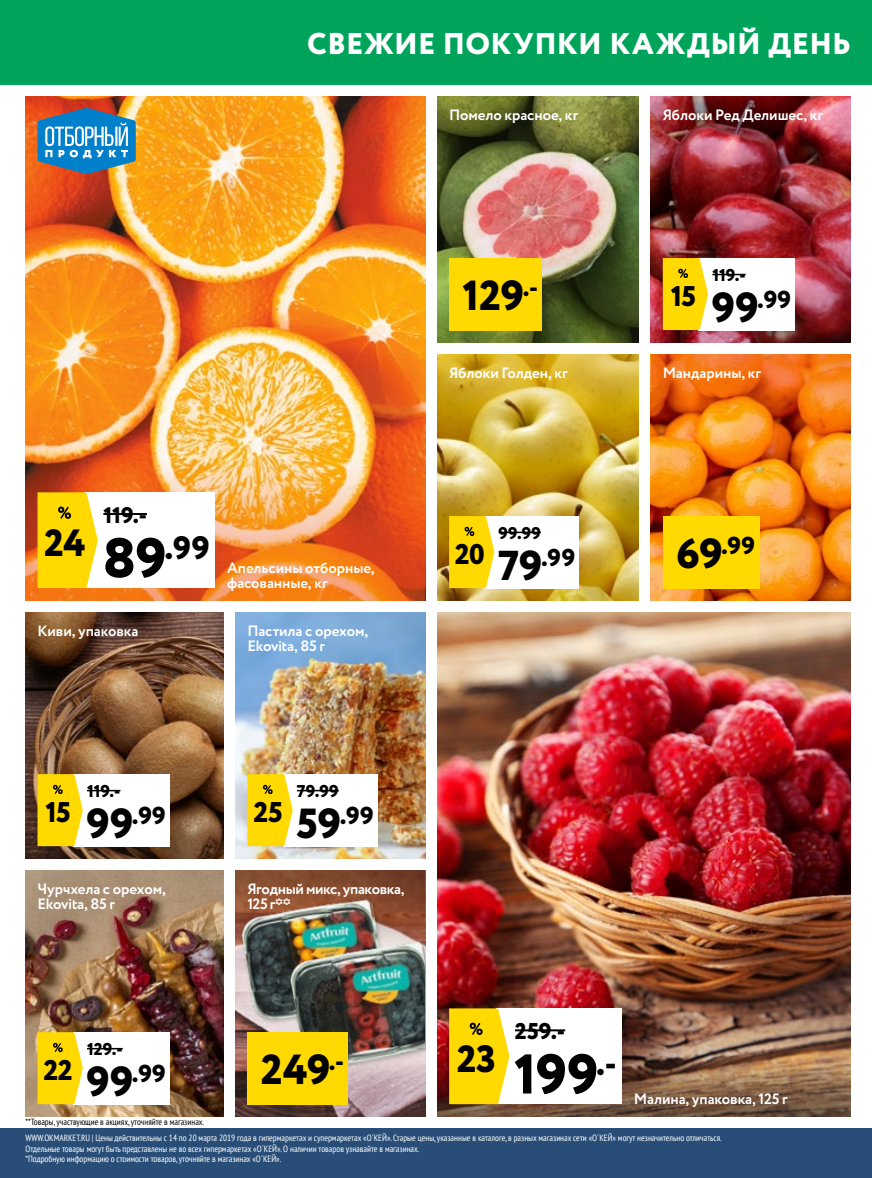
<style>
.page{position:relative;width:872px;height:1178px;background:#fff}
.page>*{position:absolute;margin:0;border:0;box-sizing:border-box;transform-origin:0 0}
.t1{font:800 55.8px "Circe";color:#000}
.t2{font:800 42px "Circe";letter-spacing:-.005em;color:#000}
.t3{font:800 37.95px "Circe";color:#000}
.t4{font:800 32.4px "Circe";color:#000}
.t5{font:800 30px "Circe";letter-spacing:.015em;color:#fff}
.t6{font:800 28.5px "Circe";letter-spacing:-.015em;color:#000}
.t7{font:800 24.45px "Circe";letter-spacing:.01em;color:#000}
.t8{font:800 24.3px "Circe";color:#000}
.t9{font:800 22.8px "Circe";color:#000}
.t10{font:800 22.5px "Circe";color:#000}
.t11{font:800 17.1px "Circe";color:#000}
.t12{font:800 16.95px "Circe";color:#000}
.t13{font:700 15px/15px "Circe";letter-spacing:-.005em;color:#fff}
.t14{font:700 15px/15px "Circe";letter-spacing:-.025em;color:#fff}
.t15{font:condensed 9px/10.5px "PT Sans";color:#fff}
.t16{font:condensed 9px "PT Sans";color:#000}
.s1{font-size:42px}
.s2{font-size:55.5px}
.s3{font-size:41.7px}
</style>
<div class="page">
<img style="left:651px;top:436px;width:199px;height:164px">
<img style="left:651px;top:96px;width:199px;height:246px">
<img style="left:437px;top:436px;width:202px;height:164px">
<img style="left:26px;top:612px;width:197px;height:246px">
<img style="left:437px;top:612px;width:413px;height:432px">
<img style="left:26px;top:96px;width:399px;height:336px">
<img style="left:26px;top:870px;width:197px;height:246px">
<img style="left:437px;top:96px;width:202px;height:246px">
<img style="left:235px;top:960px;width:190px;height:156px">
<svg style="left:235px;top:870px;width:190px;height:90px;background:#874e33"></svg>
<img style="left:239px;top:897px;width:149px;height:126px">
<img style="left:287px;top:940px;width:138px;height:128px">
<img style="left:235px;top:612px;width:190px;height:246px">
<img style="left:26px;top:432px;width:399px;height:168px">
<svg style="left:437px;top:354px;width:202px;height:82px;background:#d3b035"></svg>
<svg style="left:651px;top:354px;width:199px;height:82px;background:#e77018"></svg>
<img style="left:437px;top:1044px;width:413px;height:72px">
<div style="left:0;top:1128px;width:872px;height:50px;background:#284e78"></div>
<div style="left:73px;top:774px;width:97px;height:72px;background:#fff"></div>
<hr style="left:87px;top:790px;width:33px;height:1px;background:#000">
<svg style="left:38px;top:774px;width:45px;height:72px;background:#fbd919"></svg>
<div style="left:496px;top:1008px;width:126px;height:96px;background:#fff"></div>
<hr style="left:515px;top:1029px;width:50px;height:2px;background:#000">
<svg style="left:449px;top:1008px;width:60px;height:96px;background:#fad816"></svg>
<div style="left:698px;top:258px;width:97px;height:72px;background:#fff"></div>
<hr style="left:712px;top:274px;width:33px;height:1px;background:#000">
<svg style="left:663px;top:258px;width:45px;height:72px;background:#fbd917"></svg>
<div style="left:73px;top:1032px;width:97px;height:72px;background:#fff"></div>
<hr style="left:87px;top:1048px;width:36px;height:1px;background:#000">
<svg style="left:38px;top:1032px;width:45px;height:72px;background:#fbd919"></svg>
<div style="left:283px;top:774px;width:94px;height:72px;background:#fff"></div>
<hr style="left:297px;top:790px;width:42px;height:1px;background:#000">
<svg style="left:247px;top:774px;width:46px;height:72px;background:#fbd91b"></svg>
<div style="left:484px;top:516px;width:95px;height:72px;background:#fff"></div>
<hr style="left:498px;top:532px;width:43px;height:1px;background:#000">
<svg style="left:449px;top:516px;width:45px;height:72px;background:#fbd815"></svg>
<svg style="left:38px;top:108px;width:98px;height:66px;background:#5391b5"></svg>
<div style="left:85px;top:492px;width:130px;height:96px;background:#fff"></div>
<hr style="left:103px;top:513px;width:44px;height:2px;background:#000">
<svg style="left:38px;top:492px;width:60px;height:96px;background:#fbd919"></svg>
<div style="left:247px;top:1032px;width:101px;height:72px;background:#ffd900"></div>
<div style="left:663px;top:516px;width:96px;height:72px;background:#ffd900"></div>
<div style="left:449px;top:258px;width:92px;height:72px;background:#ffd900"></div>
<div style="left:0;top:0;width:872px;height:84px;background:#00a35a"></div>
<h3 class="t5" style="left:307px;top:23px;width:545px">СВЕЖИЕ ПОКУПКИ КАЖДЫЙ ДЕНЬ</h3>
<h3 class="t13" style="left:449px;top:108px;width:131px">Помело красное, кг</h3>
<h3 class="t13" style="left:663px;top:108px;width:162px">Яблоки Ред Делишес, кг</h3>
<h2 class="t2" style="left:462px;top:267px;width:77px">129<sup>.-</sup></h2>
<h3 class="t6" style="left:670px;top:277px;width:27px">15</h3>
<h3 class="t11" style="left:712px;top:264px;width:35px">119.-</h3>
<h3 class="t7" style="left:711px;top:283px;width:81px"><span class="s1">99</span>.99</h3>
<h3 class="t13" style="left:449px;top:366px;width:120px">Яблоки Голден, кг</h3>
<h3 class="t13" style="left:663px;top:366px;width:100px">Мандарины, кг</h3>
<h3 class="t10" style="left:103px;top:500px;width:45px">119.-</h3>
<h3 class="t3" style="left:44px;top:517px;width:43px">24</h3>
<h3 class="t4" style="left:103px;top:526px;width:109px"><span class="s2">89</span>.99</h3>
<h3 class="t13" style="left:227px;top:561px;width:149px">Апельсины отборные, фасованные, кг</h3>
<h3 class="t6" style="left:455px;top:535px;width:31px">20</h3>
<h3 class="t12" style="left:498px;top:522px;width:44px">99.99</h3>
<h3 class="t8" style="left:498px;top:541px;width:79px"><span class="s3">79</span>.99</h3>
<h3 class="t7" style="left:676px;top:529px;width:80px"><span class="s1">69</span>.99</h3>
<h3 class="t13" style="left:38px;top:624px;width:102px">Киви, упаковка</h3>
<h3 class="t13" style="left:247px;top:624px;width:122px">Пастила с орехом,<br>Ekovita, 85 г</h3>
<h3 class="t11" style="left:87px;top:780px;width:35px">119.-</h3>
<h3 class="t11" style="left:297px;top:780px;width:43px">79.99</h3>
<h3 class="t6" style="left:45px;top:793px;width:27px">15</h3>
<h3 class="t7" style="left:86px;top:799px;width:81px"><span class="s1">99</span>.99</h3>
<h3 class="t6" style="left:253px;top:793px;width:31px">25</h3>
<h3 class="t7" style="left:296px;top:799px;width:79px"><span class="s1">59</span>.99</h3>
<h3 class="t13" style="left:38px;top:882px;width:130px">Чурчхела с орехом,<br>Ekovita, 85 г</h3>
<h3 class="t14" style="left:247px;top:882px;width:159px">Ягодный микс, упаковка,<br>125 г**</h3>
<h3 class="t9" style="left:515px;top:1016px;width:52px">259.-</h3>
<h3 class="t6" style="left:43px;top:1051px;width:31px">22</h3>
<h3 class="t11" style="left:87px;top:1038px;width:37px">129.-</h3>
<h3 class="t7" style="left:86px;top:1057px;width:81px"><span class="s1">99</span>.99</h3>
<h2 class="t2" style="left:261px;top:1041px;width:85px">249<sup>.-</sup></h2>
<h3 class="t3" style="left:457px;top:1033px;width:41px">23</h3>
<h1 class="t1" style="left:514px;top:1036px;width:104px">199<sup>.-</sup></h1>
<h3 class="t13" style="left:634px;top:1092px;width:155px">Малина, упаковка, 125 г</h3>
<p class="t16" style="left:26px;top:1116px;width:180px">**Товары, участвующие в акциях, уточняйте в магазинах.</p>
<p class="t15" style="left:26px;top:1132px;width:697px">WWW.OKMARKET.RU | Цены действительны с 14 по 20 марта 2019 года в гипермаркетах и супермаркетах «О´КЕЙ». Старые цены, указанные в каталоге, в разных магазинах сети «О´КЕЙ» могут незначительно отличаться.<br>Отдельные товары могут быть представлены не во всех гипермаркетах «О´КЕЙ». О наличии товаров узнавайте в магазинах.<br>*Подробную информацию о стоимости товаров, уточняйте в магазинах «О´КЕЙ».</p>
</div>
